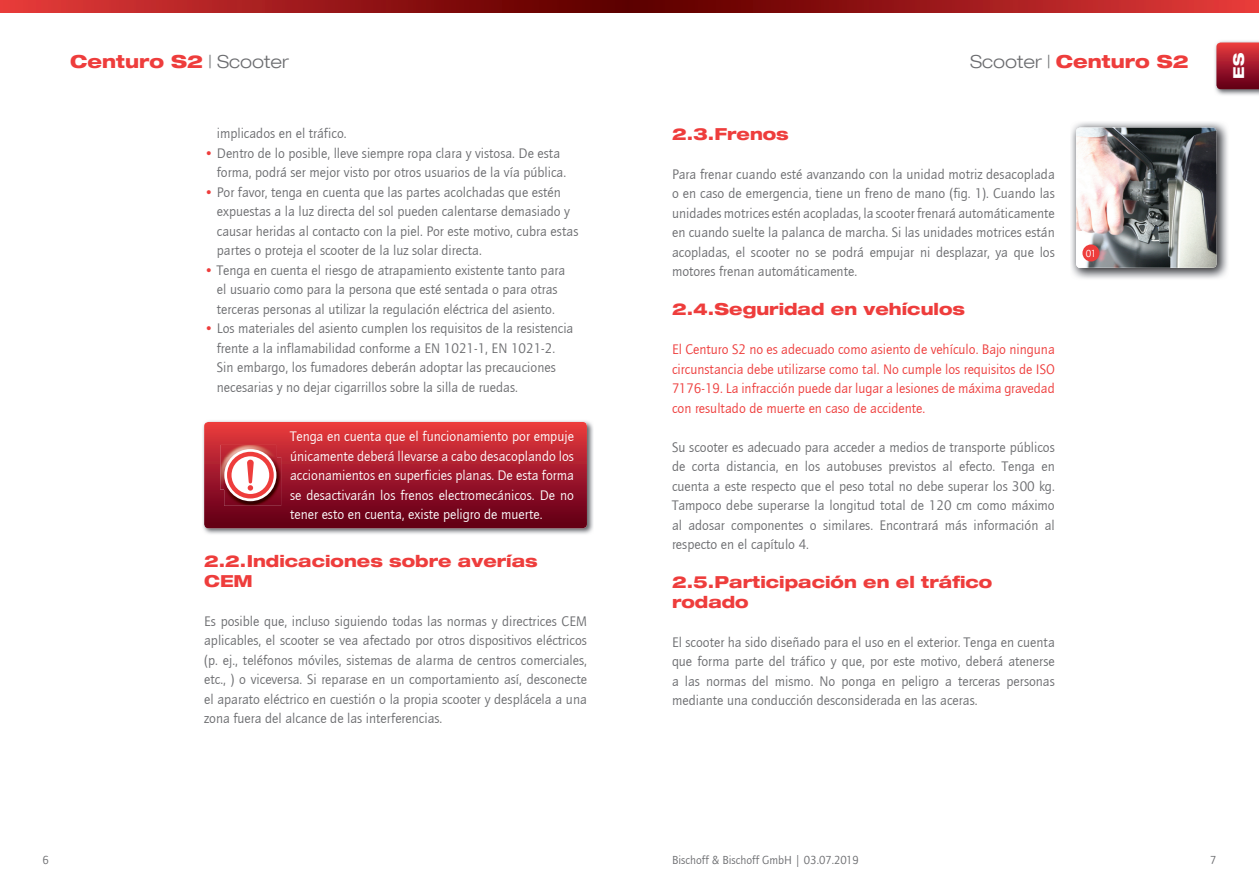
<style>
.page{position:relative;width:1259px;height:893px;background:#fff}
.page>*{position:absolute;margin:0;border:0;box-sizing:border-box;transform-origin:0 0}
.t1{font:800 18px "Helve Neu Hea Ext";color:#ee3d3c}
.t2{font:800 16.5px/19.5px "Helve Neu Hea Ext";color:#ee3d3c}
.t3{font:800 15px "Helve Neu Hea Ext";color:#fff}
.t4{font:14.25px/19.5px "Quay Sans";color:#6c6d70;text-align:justify}
.t5{font:14.25px/19.5px "Quay Sans";color:#fff;text-align:justify}
.t6{font:14.25px/19.5px "Quay Sans";color:#ee3d3c;text-align:justify}
.t7{font:12px "Quay Sans";color:#6c6d70}
.t8{font:10.5px "Quay Sans";color:#fff}
.s1{font-family:"Helve Neu Lig Ext";font-weight:300;color:#6c6d70}
.s2{color:#ee3d3c}
</style>
<div class="page">
<svg style="left:0;top:0;width:629px;height:12px;background:#9e1a1a"></svg>
<svg style="left:629px;top:0;width:630px;height:12px;background:#9e1a1a"></svg>
<img style="left:1215px;top:41px;width:44px;height:54px">
<svg style="left:1216px;top:43px;width:43px;height:46px;background:#a31c2c"></svg>
<img style="left:203px;top:421px;width:390px;height:113px">
<svg style="left:204px;top:422px;width:383px;height:106px;background:#a62332"></svg>
<div style="left:227px;top:452px;width:47px;height:46px;border:4px solid #ee3d3c;border-radius:50%"></div>
<img style="left:1071px;top:122px;width:157px;height:157px">
<img style="left:1076px;top:128px;width:140px;height:140px;border-radius:4px">
<div style="left:1082px;top:244px;width:17px;height:17px;background:#ee3d3c;border-radius:50%"></div>
<p class="t1" style="left:70px;top:50px;width:220px">Centuro S2 <span class="s1">| Scooter</span></p>
<p class="t1" style="left:970px;top:50px;width:220px"><span class="s1">Scooter |</span> Centuro S2</p>
<p class="t4" style="left:217px;top:124px;width:131px">implicados en el tráfico.</p>
<p class="t4" style="left:217px;top:144px;width:351px;text-indent:-13px"><span class="s2">•</span> Dentro de lo posible, lleve siempre ropa clara y vistosa. De esta forma, podrá ser mejor visto por otros usuarios de la vía pública.</p>
<p class="t4" style="left:217px;top:183px;width:363px;text-align:left;text-indent:-13px"><span class="s2">•</span> Por favor, tenga en cuenta que las partes acolchadas que estén expuestas a la luz directa del sol pueden calentarse demasiado y causar heridas al contacto con la piel. Por este motivo, cubra estas partes o proteja el scooter de la luz solar directa.</p>
<p class="t4" style="left:204px;top:260px;width:363px;text-align:center"><span class="s2">•</span> Tenga en cuenta el riesgo de atrapamiento existente tanto para el usuario como para la persona que esté sentada o para otras terceras personas al utilizar la regulación eléctrica del asiento.</p>
<p class="t4" style="left:217px;top:319px;width:358px;text-align:left;text-indent:-13px"><span class="s2">•</span> Los materiales del asiento cumplen los requisitos de la resistencia frente a la inflamabilidad conforme a EN 1021-1, EN 1021-2.<br>Sin embargo, los fumadores deberán adoptar las precauciones necesarias y no dejar cigarrillos sobre la silla de ruedas.</p>
<p class="t5" style="left:290px;top:427px;width:285px">Tenga en cuenta que el funcionamiento por empuje únicamente deberá llevarse a cabo desacoplando los accionamientos en superficies planas. De esta forma se desactivarán los frenos electromecánicos. De no tener esto en cuenta, existe peligro de muerte.</p>
<p class="t2" style="left:204px;top:551px;width:335px">2.2. Indicaciones sobre averías<br>CEM</p>
<p class="t4" style="left:204px;top:612px;width:384px">Es posible que, incluso siguiendo todas las normas y directrices CEM aplicables, el scooter se vea afectado por otros dispositivos eléctricos (p. ej., teléfonos móviles, sistemas de alarma de centros comerciales, etc., ) o viceversa. Si reparase en un comportamiento así, desconecte el aparato eléctrico en cuestión o la propia scooter y desplácela a una zona fuera del alcance de las interferencias.</p>
<p class="t2" style="left:672px;top:123px;width:118px">2.3. Frenos</p>
<p class="t4" style="left:672px;top:164px;width:384px">Para frenar cuando esté avanzando con la unidad motriz desacoplada o en caso de emergencia, tiene un freno de mano (fig. 1). Cuando las unidades motrices estén acopladas, la scooter frenará automáticamente en cuando suelte la palanca de marcha. Si las unidades motrices están acopladas, el scooter no se podrá empujar ni desplazar, ya que los motores frenan automáticamente.</p>
<p class="t2" style="left:672px;top:299px;width:294px">2.4. Seguridad en vehículos</p>
<p class="t6" style="left:672px;top:340px;width:384px">El Centuro S2 no es adecuado como asiento de vehículo. Bajo ninguna circunstancia debe utilizarse como tal. No cumple los requisitos de ISO 7176-19. La infracción puede dar lugar a lesiones de máxima gravedad con resultado de muerte en caso de accidente.</p>
<p class="t4" style="left:672px;top:437px;width:384px">Su scooter es adecuado para acceder a medios de transporte públicos de corta distancia, en los autobuses previstos al efecto. Tenga en cuenta a este respecto que el peso total no debe superar los 300 kg.<br>Tampoco debe superarse la longitud total de 120 cm como máximo al adosar componentes o similares. Encontrará más información al respecto en el capítulo 4.</p>
<p class="t2" style="left:672px;top:572px;width:322px">2.5. Participación en el tráfico rodado</p>
<p class="t4" style="left:672px;top:632px;width:384px">El scooter ha sido diseñado para el uso en el exterior. Tenga en cuenta que forma parte del tráfico y que, por este motivo, deberá atenerse a las normas del mismo. No ponga en peligro a terceras personas mediante una conducción desconsiderada en las aceras.</p>
<p class="t8" style="left:1085px;top:247px;width:12px">01</p>
<p class="t3" style="left:1229px;top:79px;width:27px;rotate:-90deg">ES</p>
<p class="t7" style="left:672px;top:853px;width:188px">Bischoff &amp; Bischoff GmbH | 03.07.2019</p>
<p class="t7" style="left:43px;top:853px;width:8px">6</p>
<p class="t7" style="left:1210px;top:853px;width:8px">7</p>
</div>
